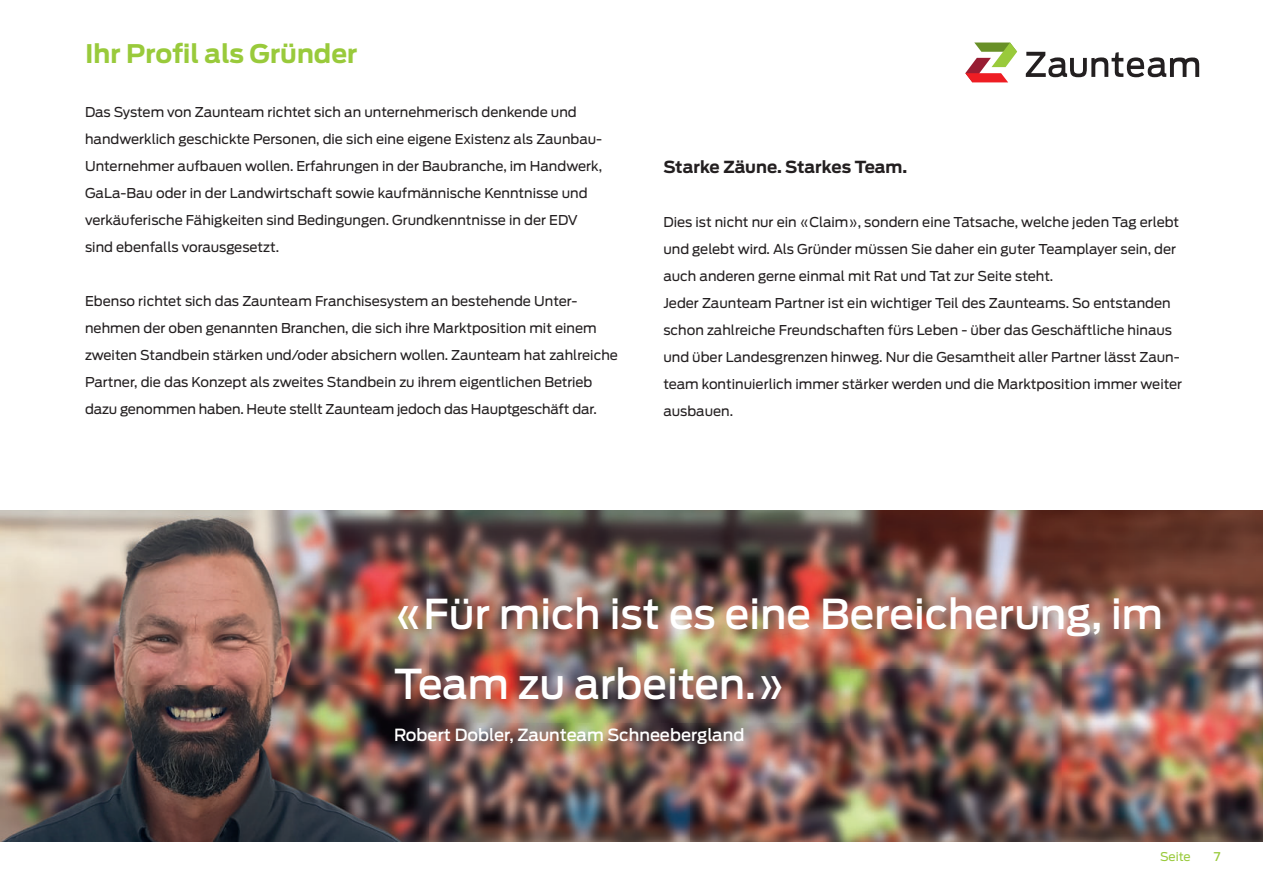
<style>
.page{position:relative;width:1263px;height:893px;background:#fff}
.page>*{position:absolute;margin:0;border:0;box-sizing:border-box;transform-origin:0 0}
.t1{font:500 40.95px/69.8px "Antenna";color:#fff}
.t2{font:700 25.5px "Antenna";color:#99ca3b}
.t3{font:500 16.65px "Antenna";color:#fff}
.t4{font:700 16.5px "Antenna";letter-spacing:-.005em;color:#231f20}
.t5{font:13.5px/27px "Antenna";color:#231f20}
.t6{font:12px "Antenna";letter-spacing:-.005em;color:#99ca3b}
.t7{font:500 12px "Antenna";color:#99ca3b}
</style>
<div class="page">
<svg style="left:1026px;top:52px;width:173px;height:25px"></svg>
<svg style="left:965px;top:43px;width:52px;height:39px"></svg>
<img style="left:1px;top:510px;width:1262px;height:332px">
<img style="left:0;top:510px;width:1px;height:332px">
<h2 class="t2" style="left:85px;top:43px;width:274px">Ihr Profil als Gründer</h2>
<p class="t5" style="left:85px;top:99px;width:519px">Das System von Zaunteam richtet sich an unternehmerisch denkende und handwerklich geschickte Personen, die sich eine eigene Existenz als Zaunbau-Unternehmer aufbauen wollen. Erfahrungen in der Baubranche, im Handwerk, GaLa-Bau oder in der Landwirtschaft sowie kaufmännische Kenntnisse und verkäuferische Fähigkeiten sind Bedingungen. Grundkenntnisse in der EDV sind ebenfalls vorausgesetzt.</p>
<p class="t5" style="left:85px;top:288px;width:534px">Ebenso richtet sich das Zaunteam Franchisesystem an bestehende Unter&shy;nehmen der oben genannten Branchen, die sich ihre Marktposition mit einem zweiten Standbein stärken und/oder absichern wollen. Zaunteam hat zahlreiche Partner, die das Konzept als zweites Standbein zu ihrem eigentlichen Betrieb dazu genommen haben. Heute stellt Zaunteam jedoch das Hauptgeschäft dar.</p>
<p class="t4" style="left:663px;top:160px;width:245px">Starke Zäune. Starkes Team.</p>
<p class="t5" style="left:663px;top:209px;width:520px">Dies ist nicht nur ein «Claim», sondern eine Tatsache, welche jeden Tag erlebt und gelebt wird. Als Gründer müssen Sie daher ein guter Teamplayer sein, der auch anderen gerne einmal mit Rat und Tat zur Seite steht.<br>Jeder Zaunteam Partner ist ein wichtiger Teil des Zaunteams. So entstanden schon zahlreiche Freundschaften fürs Leben - über das Geschäftliche hinaus und über Landesgrenzen hinweg. Nur die Gesamtheit aller Partner lässt Zaun&shy;team kontinuierlich immer stärker werden und die Marktposition immer weiter ausbauen.</p>
<h1 class="t1" style="left:394px;top:582px;width:770px">«Für mich ist es eine Bereicherung, im<br>Team zu arbeiten.»</h1>
<p class="t3" style="left:394px;top:728px;width:352px">Robert Dobler, Zaunteam Schneebergland</p>
<p class="t6" style="left:1160px;top:850px;width:32px">Seite</p>
<p class="t7" style="left:1214px;top:852px;width:8px">7</p>
</div>
